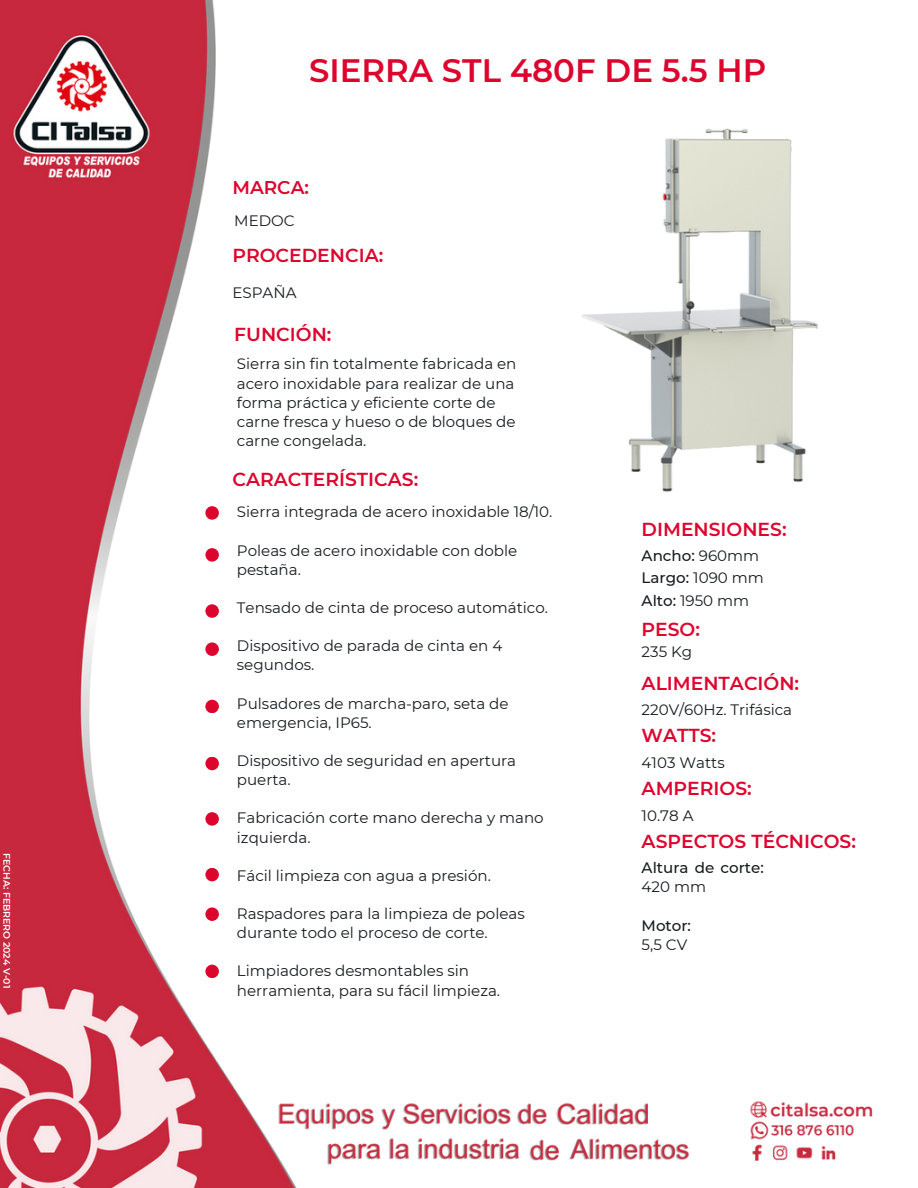
<style>
.page{position:relative;width:918px;height:1188px;background:#fff}
.page>*{position:absolute;margin:0;border:0;box-sizing:border-box;transform-origin:0 0}
.t1{font:600 32.4px "Montserrat";color:#dd052e}
.t2{font:600 18.75px "Montserrat";color:#dd052e}
.t3{font:600 18.45px "Montserrat";color:#dd052e}
.t4{font:15.15px/19.2px "Montserrat";color:#161c1f}
.t5{font:500 15.15px/19.2px "Montserrat";color:#161c1f}
.t6{font:600 9.45px "Montserrat";color:#fff}
.s1{font-weight:400}
.s2{font-weight:500}
</style>
<div class="page">
<img style="left:0;top:0;width:873px;height:1188px">
<svg style="left:205px;top:506px;width:14px;height:14px"></svg>
<svg style="left:205px;top:548px;width:14px;height:14px"></svg>
<svg style="left:205px;top:604px;width:14px;height:14px"></svg>
<div style="left:205px;top:700px;width:14px;height:13px;background:#dd052e"></div>
<div style="left:205px;top:757px;width:14px;height:13px;background:#dd052e"></div>
<svg style="left:205px;top:812px;width:14px;height:14px"></svg>
<div style="left:205px;top:868px;width:14px;height:13px;background:#dd052e"></div>
<img style="left:574px;top:111px;width:257px;height:385px">
<svg style="left:205px;top:642px;width:14px;height:14px"></svg>
<svg style="left:205px;top:907px;width:14px;height:14px"></svg>
<div style="left:205px;top:965px;width:14px;height:13px;background:#dd052e"></div>
<h4 class="t6" style="left:13px;top:853px;width:137px;rotate:90deg">FECHA: FEBRERO 2024 V-01</h4>
<h4 class="t1" style="left:309px;top:51px;width:459px">SIERRA STL 480F DE 5.5 HP</h4>
<h1 class="t3" style="left:232px;top:176px;width:78px">MARCA:</h1>
<h2 class="t4" style="left:234px;top:211px;width:62px">MEDOC</h2>
<p class="t2" style="left:232px;top:244px;width:152px">PROCEDENCIA:</p>
<h3 class="t4" style="left:232px;top:283px;width:66px">ESPAÑA</h3>
<p class="t2" style="left:234px;top:323px;width:99px">FUNCIÓN:</p>
<h2 class="t4" style="left:237px;top:354px;width:281px">Sierra sin fin totalmente fabricada en acero inoxidable para realizar de una forma práctica y eficiente corte de carne fresca y hueso o de bloques de carne congelada.</h2>
<h4 class="t2" style="left:232px;top:467px;width:187px">CARACTERÍSTICAS:</h4>
<h3 class="t4" style="left:237px;top:502px;width:317px">Sierra integrada de acero inoxidable 18/10.</h3>
<h2 class="t4" style="left:237px;top:541px;width:282px">Poleas de acero inoxidable con doble pestaña.</h2>
<h4 class="t4" style="left:237px;top:598px;width:313px">Tensado de cinta de proceso automático.</h4>
<h2 class="t4" style="left:237px;top:636px;width:267px">Dispositivo de parada de cinta en 4 segundos.</h2>
<p class="t4" style="left:237px;top:694px;width:273px">Pulsadores de marcha-paro, seta de emergencia, IP65.</p>
<p class="t4" style="left:237px;top:751px;width:281px">Dispositivo de seguridad en apertura puerta.</p>
<p class="t4" style="left:237px;top:808px;width:308px">Fabricación corte mano derecha y mano izquierda.</p>
<p class="t4" style="left:237px;top:866px;width:255px">Fácil limpieza con agua a presión.</p>
<p class="t4" style="left:237px;top:904px;width:289px">Raspadores para la limpieza de poleas durante todo el proceso de corte.</p>
<p class="t4" style="left:237px;top:961px;width:265px">Limpiadores desmontables sin herramienta, para su fácil limpieza.</p>
<h4 class="t2" style="left:642px;top:518px;width:146px">DIMENSIONES:</h4>
<p class="t5" style="left:642px;top:546px;width:119px">Ancho: <span class="s1">960mm</span></p>
<h4 class="t5" style="left:642px;top:568px;width:124px">Largo: <span class="s1">1090 mm</span></h4>
<h4 class="t4" style="left:642px;top:591px;width:109px"><span class="s2">Alto:</span> 1950 mm</h4>
<h4 class="t2" style="left:642px;top:618px;width:60px">PESO:</h4>
<h4 class="t4" style="left:642px;top:642px;width:52px">235 Kg</h4>
<h4 class="t2" style="left:642px;top:672px;width:159px">ALIMENTACIÓN:</h4>
<h4 class="t4" style="left:642px;top:700px;width:152px">220V/60Hz. Trifásica</h4>
<h4 class="t2" style="left:642px;top:724px;width:76px">WATTS:</h4>
<h4 class="t4" style="left:642px;top:753px;width:85px">4103 Watts</h4>
<h4 class="t2" style="left:642px;top:777px;width:112px">AMPERIOS:</h4>
<h4 class="t4" style="left:642px;top:806px;width:53px">10.78 A</h4>
<h4 class="t2" style="left:642px;top:830px;width:216px">ASPECTOS TÉCNICOS:</h4>
<p class="t5" style="left:642px;top:858px;width:124px">Altura de corte:<br><span class="s1">420 mm</span></p>
<p class="t5" style="left:642px;top:915px;width:51px">Motor:<br><span class="s1">5,5 CV</span></p>
</div>
